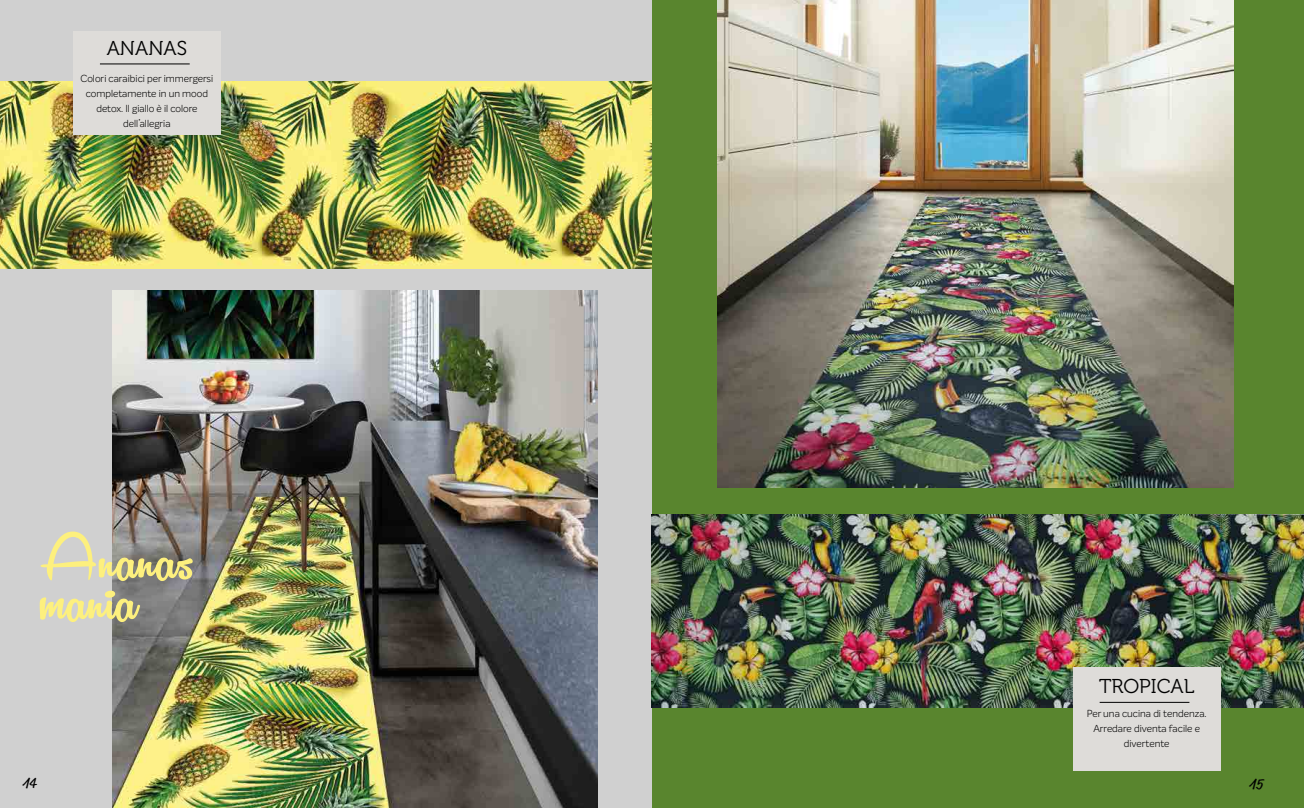
<style>
.page{position:relative;width:1304px;height:808px;background:#d0d0d0}
.page>*{position:absolute;margin:0;border:0;box-sizing:border-box;transform-origin:0 0}
.t1{font:74.4px "Remachine Script Personal Use";color:#fdf07e}
.t2{font:20px "Museo 300";color:#000}
.t3{font:16px "Market Pro";color:#000}
.t4{font:300 10px/15px "Intelo";color:#000;text-align:center}
</style>
<div class="page">
<img style="left:0;top:81px;width:652px;height:188px">
<div style="left:73px;top:32px;width:148px;height:103px;background:#dedcd9"></div>
<hr style="left:100px;top:64px;width:90px;height:1px;background:#000">
<div style="left:652px;top:0;width:652px;height:808px;background:#59852e"></div>
<img style="left:652px;top:515px;width:652px;height:192px">
<div style="left:1073px;top:668px;width:147px;height:103px;background:#dedcd9"></div>
<hr style="left:1100px;top:702px;width:89px;height:1px;background:#000">
<img style="left:113px;top:291px;width:485px;height:517px">
<img style="left:717px;top:0;width:516px;height:487px">
<h2 class="t2" style="left:107px;top:38px;width:82px">ANANAS</h2>
<p class="t4" style="left:81px;top:71px;width:134px">Colori caraibici per immergersi completamente in un mood detox. Il giallo è il colore dell’allegria</p>
<h1 class="t1" style="left:40px;top:515px;width:157px">Ananas</h1>
<h1 class="t1" style="left:40px;top:556px;width:99px">mania</h1>
<h3 class="t3" style="left:22px;top:772px;width:26px">1414</h3>
<h2 class="t2" style="left:1099px;top:675px;width:97px">TROPICAL</h2>
<p class="t4" style="left:1087px;top:706px;width:121px">Per una cucina di tendenza.<br>Arredare diventa facile e divertente</p>
<h3 class="t3" style="left:1249px;top:773px;width:16px">15</h3>
</div>
